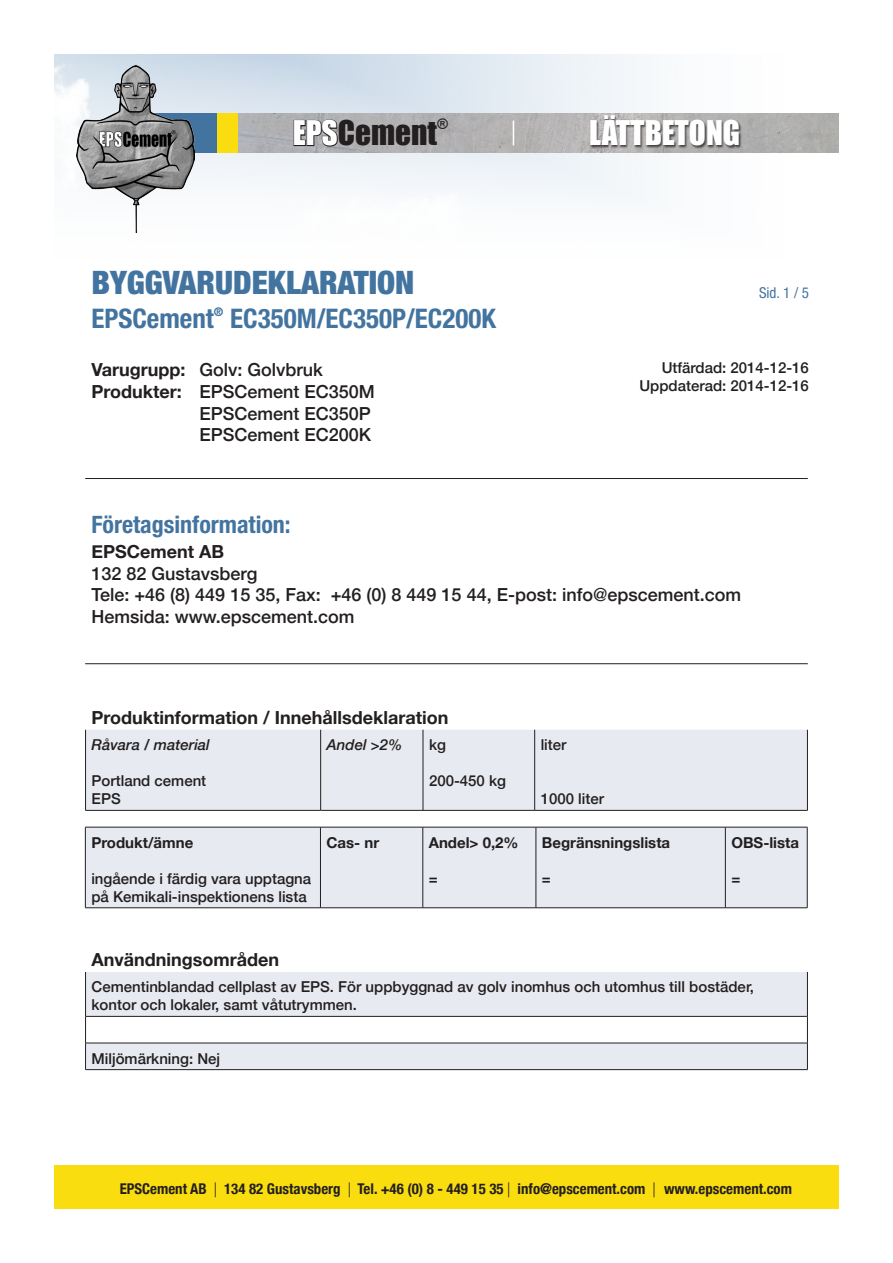
<style>
.page{position:relative;width:893px;height:1263px;background:#fff}
.page>*{position:absolute;margin:0;border:0;box-sizing:border-box;transform-origin:0 0}
.t1{font:900 condensed 32.4px "Helvetica Neue";color:#4374a0}
.t2{font:31.2px "Impact";color:#fff}
.t3{font:31.2px "Impact";color:#231f20}
.t4{font:700 condensed 27px "Helvetica Neue";color:#4374a0}
.t5{font:700 condensed 24px "Helvetica Neue";color:#4374a0}
.t6{font:500 18px "Helvetica Neue";color:#231f20}
.t7{font:700 18px "Helvetica Neue";color:#231f20}
.t8{font:500 15px/18px "Helvetica Neue";color:#231f20}
.t9{font:700 15px "Helvetica Neue";color:#231f20}
.t10{font:italic 500 15px "Helvetica Neue";color:#231f20}
.t11{font:condensed 15px "Helvetica Neue";color:#4374a0}
.t12{font:700 condensed 14.85px "Helvetica Neue";color:#231f20}
.t13{font:14.1px "Impact";color:#231f20}
.t14{font:700 condensed 12px "Helvetica Neue";color:#4374a0}
.s1{color:#fff}
.s2{font-weight:700}
.s3{font-weight:300;font-stretch:normal}
</style>
<div class="page">
<div style="left:54px;top:1165px;width:785px;height:44px;background:#fadd0e"></div>
<img style="left:54px;top:54px;width:591px;height:179px">
<img style="left:238px;top:113px;width:601px;height:40px">
<div style="left:139px;top:113px;width:78px;height:40px;background:#4374a0"></div>
<div style="left:217px;top:113px;width:21px;height:40px;background:#fadd0e"></div>
<img style="left:76px;top:66px;width:119px;height:166px">
<svg style="left:293px;top:118px;width:46px;height:29px"></svg>
<div style="left:590px;top:116px;width:152px;height:33px;background:#231f20;opacity:.75"></div>
<svg style="left:513px;top:121px;width:1px;height:24px"></svg>
<div style="left:86px;top:730px;width:721px;height:80px;background:#e7eaf1"></div>
<hr style="left:85px;top:730px;width:1px;height:80px;background:#231f20">
<hr style="left:320px;top:730px;width:1px;height:80px;background:#231f20">
<hr style="left:423px;top:730px;width:1px;height:80px;background:#231f20">
<hr style="left:534px;top:730px;width:1px;height:80px;background:#231f20">
<hr style="left:807px;top:730px;width:1px;height:80px;background:#231f20">
<hr style="left:85px;top:810px;width:236px;height:1px;background:#231f20">
<hr style="left:321px;top:810px;width:102px;height:1px;background:#231f20">
<hr style="left:423px;top:810px;width:112px;height:1px;background:#231f20">
<hr style="left:535px;top:810px;width:273px;height:1px;background:#231f20">
<svg style="left:86px;top:972px;width:721px;height:97px;fill:#e7eaf1"></svg>
<hr style="left:85px;top:972px;width:1px;height:44px;background:#231f20">
<hr style="left:807px;top:972px;width:1px;height:44px;background:#231f20">
<hr style="left:85px;top:1016px;width:723px;height:1px;background:#231f20">
<hr style="left:85px;top:1043px;width:723px;height:1px;background:#231f20">
<svg style="left:85px;top:1016px;width:1px;height:53px"></svg>
<svg style="left:807px;top:1016px;width:1px;height:53px"></svg>
<hr style="left:85px;top:1069px;width:723px;height:1px;background:#231f20">
<div style="left:86px;top:828px;width:721px;height:79px;background:#e7eaf1"></div>
<hr style="left:85px;top:827px;width:235px;height:1px;background:#231f20">
<hr style="left:85px;top:827px;width:1px;height:80px;background:#231f20">
<hr style="left:320px;top:827px;width:103px;height:1px;background:#231f20">
<hr style="left:320px;top:827px;width:1px;height:80px;background:#231f20">
<hr style="left:423px;top:827px;width:113px;height:1px;background:#231f20">
<hr style="left:423px;top:827px;width:1px;height:80px;background:#231f20">
<hr style="left:536px;top:827px;width:189px;height:1px;background:#231f20">
<hr style="left:536px;top:827px;width:1px;height:80px;background:#231f20">
<hr style="left:725px;top:827px;width:82px;height:1px;background:#231f20">
<hr style="left:725px;top:827px;width:1px;height:80px;background:#231f20">
<hr style="left:807px;top:827px;width:1px;height:80px;background:#231f20">
<hr style="left:85px;top:907px;width:235px;height:1px;background:#231f20">
<hr style="left:320px;top:907px;width:103px;height:1px;background:#231f20">
<hr style="left:423px;top:907px;width:113px;height:1px;background:#231f20">
<hr style="left:536px;top:907px;width:189px;height:1px;background:#231f20">
<hr style="left:725px;top:907px;width:82px;height:1px;background:#231f20">
<hr style="left:85px;top:478px;width:723px;height:1px;background:#231f20">
<hr style="left:85px;top:663px;width:723px;height:1px;background:#231f20">
<p class="t3" style="left:293px;top:109px;width:146px"><span class="s1">EPS</span>Cement</p>
<p class="t13" style="left:437px;top:113px;width:13px">®</p>
<p class="t2" style="left:589px;top:109px;width:153px">LÄTTBETONG</p>
<p class="t1" style="left:91px;top:263px;width:324px">BYGGVARUDEKLARATION</p>
<p class="t4" style="left:91px;top:302px;width:124px">EPSCement</p>
<p class="t14" style="left:214px;top:304px;width:11px">®</p>
<p class="t4" style="left:230px;top:302px;width:267px">EC350M/EC350P/EC200K</p>
<p class="t11" style="left:759px;top:284px;width:51px">Sid. 1 / 5</p>
<p class="t6" style="left:91px;top:355px;width:233px"><span class="s2">Varugrupp:</span> Golv: Golvbruk</p>
<p class="t6" style="left:91px;top:377px;width:285px"><span class="s2">Produkter:</span> EPSCement EC350M</p>
<p class="t6" style="left:199px;top:399px;width:173px">EPSCement EC350P</p>
<p class="t6" style="left:199px;top:420px;width:173px">EPSCement EC200K</p>
<p class="t8" style="left:662px;top:358px;width:149px">Utfärdad: 2014-12-16</p>
<p class="t8" style="left:639px;top:376px;width:171px">Uppdaterad: 2014-12-16</p>
<p class="t5" style="left:91px;top:509px;width:201px">Företagsinformation:</p>
<p class="t7" style="left:91px;top:538px;width:134px">EPSCement AB</p>
<p class="t6" style="left:91px;top:559px;width:168px">132 82 Gustavsberg</p>
<p class="t6" style="left:91px;top:580px;width:651px">Tele: +46 (8) 449 15 35, Fax: +46 (0) 8 449 15 44, E-post: info@epscement.com</p>
<p class="t6" style="left:91px;top:602px;width:265px">Hemsida: www.epscement.com</p>
<p class="t7" style="left:92px;top:703px;width:358px">Produktinformation / Innehållsdeklaration</p>
<p class="t10" style="left:92px;top:732px;width:120px">Råvara / material</p>
<p class="t8" style="left:92px;top:771px;width:116px">Portland cement</p>
<p class="t8" style="left:92px;top:789px;width:31px">EPS</p>
<p class="t10" style="left:327px;top:732px;width:77px">Andel &gt;2%</p>
<p class="t8" style="left:429px;top:735px;width:18px">kg</p>
<p class="t8" style="left:429px;top:771px;width:78px">200-450 kg</p>
<p class="t9" style="left:91px;top:831px;width:103px">Produkt/ämne</p>
<p class="t8" style="left:91px;top:868px;width:221px">ingående i färdig vara upptagna på Kemikali-inspektionens lista</p>
<p class="t9" style="left:326px;top:831px;width:54px">Cas- nr</p>
<p class="t9" style="left:429px;top:831px;width:91px">Andel&gt; 0,2%</p>
<p class="t9" style="left:429px;top:867px;width:10px">=</p>
<p class="t8" style="left:541px;top:735px;width:27px">liter</p>
<p class="t8" style="left:541px;top:789px;width:65px">1000 liter</p>
<p class="t9" style="left:542px;top:831px;width:130px">Begränsningslista</p>
<p class="t9" style="left:542px;top:867px;width:10px">=</p>
<p class="t9" style="left:731px;top:831px;width:69px">OBS-lista</p>
<p class="t9" style="left:731px;top:867px;width:10px">=</p>
<p class="t7" style="left:92px;top:945px;width:189px">Användningsområden</p>
<p class="t8" style="left:92px;top:977px;width:664px">Cementinblandad cellplast av EPS. För uppbyggnad av golv inomhus och utomhus till bostäder,</p>
<p class="t8" style="left:92px;top:995px;width:267px">kontor och lokaler, samt våtutrymmen.</p>
<p class="t8" style="left:92px;top:1048px;width:130px">Miljömärkning: Nej</p>
<p class="t12" style="left:120px;top:1176px;width:674px">EPSCement AB <span class="s3">|</span> 134 82 Gustavsberg <span class="s3">|</span> Tel. +46 (0) 8 - 449 15 35 <span class="s3">|</span> info@epscement.com <span class="s3">|</span> www.epscement.com</p>
</div>
